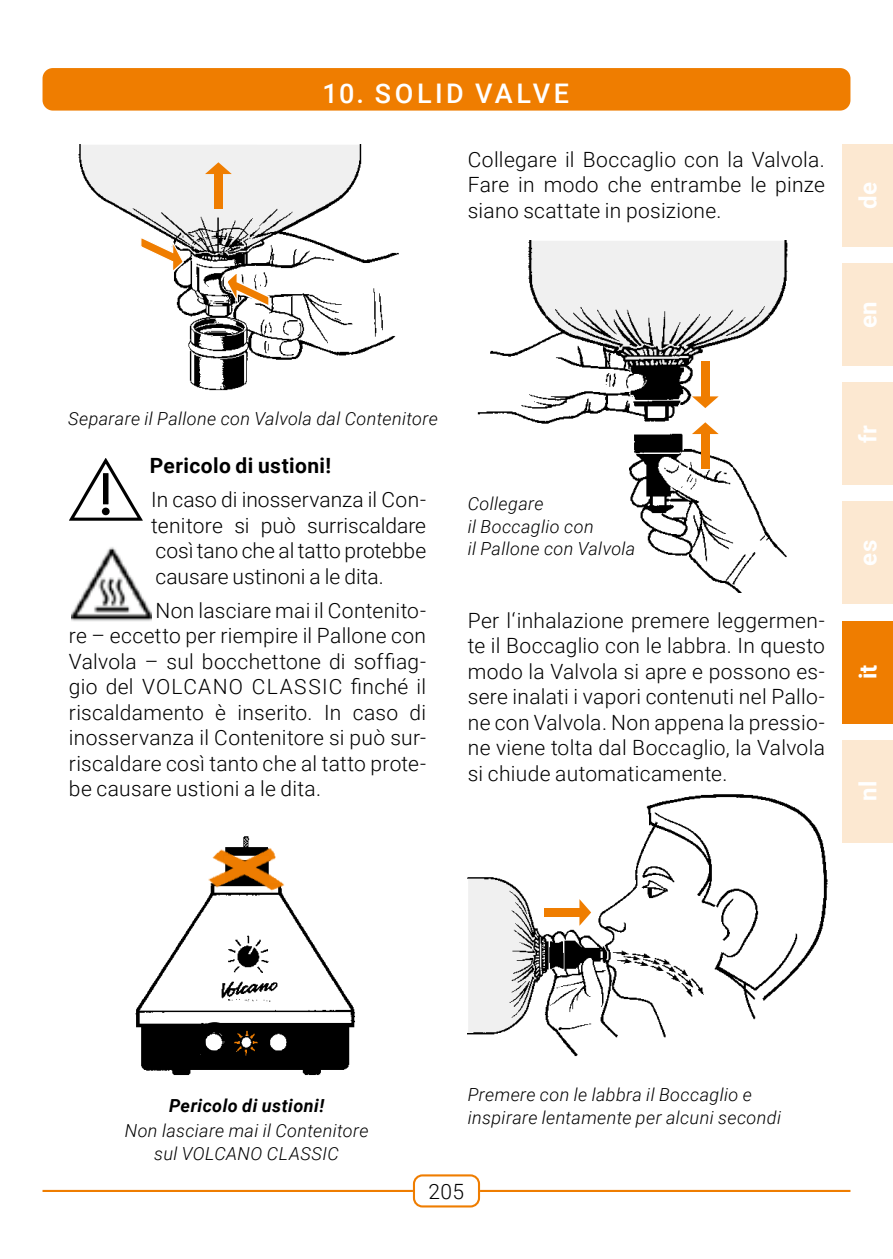
<style>
.page{position:relative;width:893px;height:1259px;background:#fff}
.page>*{position:absolute;margin:0;border:0;box-sizing:border-box;transform-origin:0 0}
.t1{font:500 27px "Roboto";letter-spacing:.13em;color:#fff}
.t2{font:700 24px "Roboto";letter-spacing:.015em;color:#fff}
.t3{font:300 21px/25.5px "Roboto";letter-spacing:.01em;color:#000;text-align:justify}
.t4{font:700 21px "Roboto";letter-spacing:.02em;color:#000}
.t5{font:italic 300 18px/22.8px "Roboto";letter-spacing:.02em;color:#000}
.t6{font:italic 700 18px "Roboto";letter-spacing:.025em;color:#000}
</style>
<div class="page">
<div style="left:413px;top:1174px;width:67px;height:33px;border:2px solid #ef7d00;border-radius:9px"></div>
<hr style="left:43px;top:1190px;width:370px;height:2px;background:#ef7d00">
<hr style="left:480px;top:1190px;width:370px;height:2px;background:#ef7d00">
<div style="left:43px;top:68px;width:807px;height:43px;background:#ef7d00;border-radius:10px"></div>
<img style="left:468px;top:794px;width:360px;height:263px">
<svg style="left:579px;top:899px;width:12px;height:27px"></svg>
<div style="left:544px;top:908px;width:37px;height:8px;background:#ef7d00"></div>
<img style="left:477px;top:241px;width:311px;height:351px">
<svg style="left:692px;top:396px;width:27px;height:12px"></svg>
<div style="left:701px;top:361px;width:8px;height:37px;background:#ef7d00"></div>
<svg style="left:692px;top:422px;width:27px;height:12px"></svg>
<div style="left:701px;top:432px;width:8px;height:37px;background:#ef7d00"></div>
<img style="left:135px;top:836px;width:220px;height:239px">
<svg style="left:195px;top:1022px;width:64px;height:38px;background:#2c2925"></svg>
<img style="left:207px;top:845px;width:79px;height:49px">
<svg style="left:69px;top:458px;width:74px;height:63px"></svg>
<div style="left:102px;top:507px;width:8px;height:8px;background:#000;border-radius:50%"></div>
<img style="left:78px;top:145px;width:321px;height:246px">
<svg style="left:80px;top:145px;width:283px;height:176px"></svg>
<img style="left:72px;top:547px;width:80px;height:74px">
<svg style="left:842px;top:144px;width:51px;height:1px"></svg>
<svg style="left:842px;top:263px;width:51px;height:1px"></svg>
<svg style="left:842px;top:382px;width:51px;height:1px"></svg>
<svg style="left:842px;top:501px;width:51px;height:1px"></svg>
<div style="left:840px;top:619px;width:53px;height:106px;background:linear-gradient(to right,#ef7d00,#ef7d00)"></div>
<div style="left:840px;top:738px;width:53px;height:106px;background:linear-gradient(to right,#fce8d1,#fce8d1)"></div>
<div style="left:842px;top:145px;width:51px;height:102px;background:#fce8d1"></div>
<div style="left:842px;top:264px;width:51px;height:102px;background:#fce8d1"></div>
<div style="left:842px;top:383px;width:51px;height:102px;background:#fce8d1"></div>
<div style="left:842px;top:502px;width:51px;height:102px;background:#fce8d1"></div>
<div style="left:842px;top:621px;width:51px;height:102px;background:#ef7d00"></div>
<div style="left:842px;top:740px;width:51px;height:102px;background:#fce8d1"></div>
<p class="t1" style="left:322px;top:74px;width:248px">10. SOLID VALVE</p>
<p class="t3" style="left:468px;top:146px;width:359px">Collegare il Boccaglio con la Valvola.<br>Fare in modo che entrambe le pinze siano scattate in posizione.</p>
<p class="t5" style="left:68px;top:406px;width:371px">Separare il Pallone con Valvola dal Contenitore</p>
<p class="t4" style="left:150px;top:451px;width:183px">Pericolo di ustioni!</p>
<p class="t3" style="left:151px;top:486px;width:276px">In caso di inosservanza il Con&shy;tenitore si può surriscaldare così tano che al tatto protebbe causare ustinoni a le dita.</p>
<p class="t3" style="left:69px;top:596px;width:359px;text-indent:86px">Non lasciare mai il Contenito&shy;re – eccetto per riempire il Pallone con Valvola – sul bocchettone di soffiag&shy;gio del VOLCANO CLASSIC finché il riscaldamento è inserito. In caso di inosservanza il Contenitore si può sur&shy;riscaldare così tanto che al tatto prote&shy;be causare ustioni a le dita.</p>
<p class="t5" style="left:468px;top:491px;width:169px">Collegare<br>il Boccaglio con<br>il Pallone con Valvola</p>
<p class="t3" style="left:468px;top:606px;width:359px">Per l‘inhalazione premere leggermen&shy;te il Boccaglio con le labbra. In questo modo la Valvola si apre e possono es&shy;sere inalati i vapori contenuti nel Pallo&shy;ne con Valvola. Non appena la pressio&shy;ne viene tolta dal Boccaglio, la Valvola si chiude automaticamente.</p>
<p class="t2" style="left:851px;top:209px;width:28px;rotate:-90deg">de</p>
<p class="t2" style="left:851px;top:328px;width:28px;rotate:-90deg">en</p>
<p class="t2" style="left:851px;top:443px;width:19px;rotate:-90deg">fr</p>
<p class="t2" style="left:851px;top:566px;width:27px;rotate:-90deg">es</p>
<p class="t2" style="left:851px;top:679px;width:16px;rotate:-90deg">it</p>
<p class="t2" style="left:851px;top:801px;width:22px;rotate:-90deg">nl</p>
<p class="t6" style="left:169px;top:1093px;width:157px">Pericolo di ustioni!</p>
<p class="t5" style="left:125px;top:1119px;width:245px;text-align:center">Non lasciare mai il Contenitore sul VOLCANO CLASSIC</p>
<p class="t5" style="left:468px;top:1082px;width:315px">Premere con le labbra il Boccaglio e inspirare lentamente per alcuni secondi</p>
<p class="t3" style="left:428px;top:1178px;width:37px">205</p>
</div>
